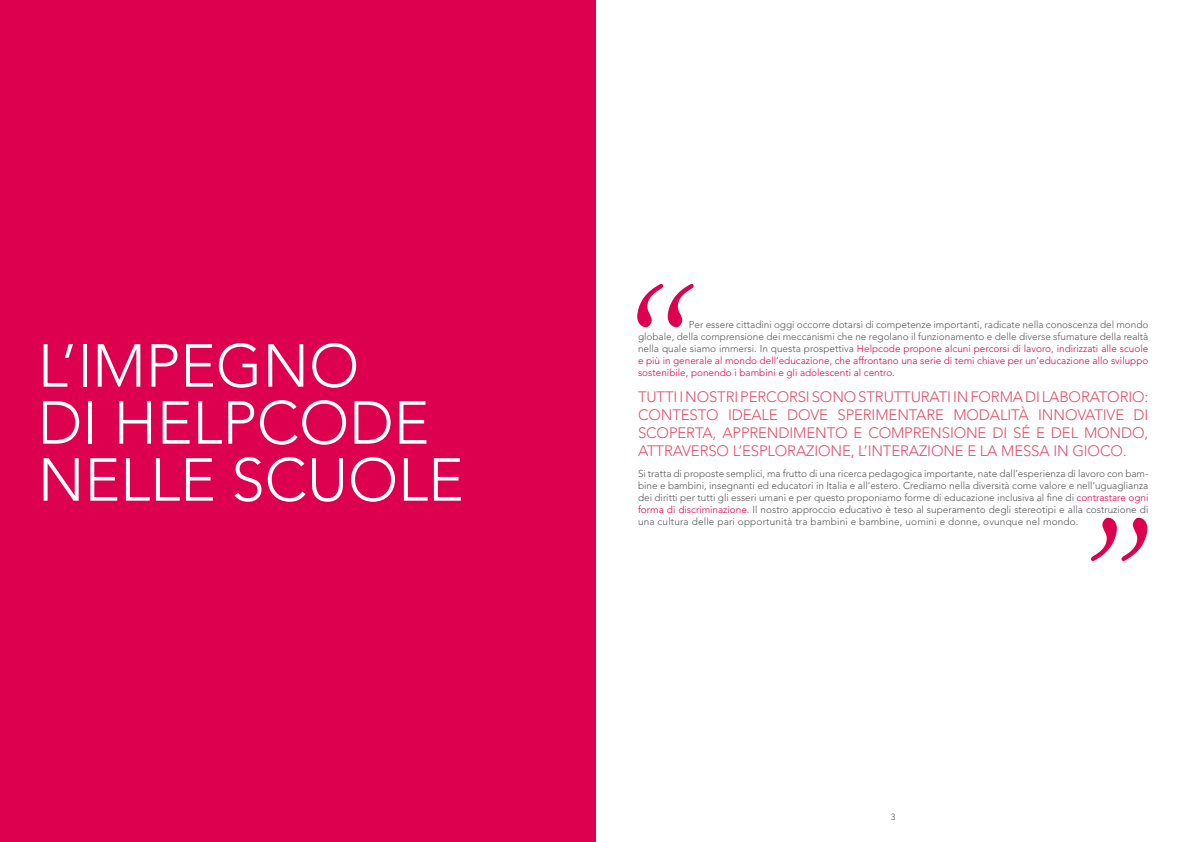
<style>
.page{position:relative;width:1191px;height:842px;background:#fff}
.page>*{position:absolute;margin:0;border:0;box-sizing:border-box;transform-origin:0 0}
.t1{font:italic 152.3px "Cardo";color:#dd004e}
.t2{font:300 60px/57px "Avenir LT Std";color:#fff}
.t3{font:300 15px/18px "Avenir LT Std";letter-spacing:-.01em;color:#e34f6a;text-align:justify}
.t4{font:300 10px/12px "Avenir LT Std";letter-spacing:.01em;color:#575756;text-align:justify}
.t5{font:300 9px "Avenir LT Std";color:#575756}
.s1{color:#dd004e}
</style>
<div class="page">
<div style="left:0;top:0;width:595px;height:842px;background:#dd004e"></div>
<h2 class="t2" style="left:38px;top:338px;width:427px">L’IMPEGNO<br>DI HELPCODE<br>NELLE SCUOLE</h2>
<h1 class="t1" style="left:630px;top:250px;width:60px">“</h1>
<p class="t4" style="left:638px;top:318px;width:512px;text-indent:51px">Per essere cittadini oggi occorre dotarsi di competenze importanti, radicate nella conoscenza del mondo globale, della comprensione dei meccanismi che ne regolano il funzionamento e delle diverse sfumature della realtà nella quale siamo immersi. In questa prospettiva <span class="s1">Helpcode propone alcuni percorsi di lavoro, indirizzati alle scuole e più in generale al mondo dell’educazione, che affrontano una serie di temi chiave per un’educazione allo sviluppo sostenibile, ponendo i bambini e gli adolescenti al centro.</span></p>
<p class="t3" style="left:638px;top:388px;width:512px">TUTTI I NOSTRI PERCORSI SONO STRUTTURATI IN FORMA DI LABORATORIO:<br>CONTESTO IDEALE DOVE SPERIMENTARE MODALITÀ INNOVATIVE DI SCOPERTA, APPRENDIMENTO E COMPRENSIONE DI SÉ E DEL MONDO, ATTRAVERSO L’ESPLORAZIONE, L’INTERAZIONE E LA MESSA IN GIOCO.</p>
<p class="t4" style="left:638px;top:468px;width:512px">Si tratta di proposte semplici, ma frutto di una ricerca pedagogica importante, nate dall’esperienza di lavoro con bam&shy;bine e bambini, insegnanti ed educatori in Italia e all’estero. Crediamo nella diversità come valore e nell’uguaglianza dei diritti per tutti gli esseri umani e per questo proponiamo forme di educazione inclusiva al fine di <span class="s1">contrastare ogni forma di discriminazione</span>. Il nostro approccio educativo è teso al superamento degli stereotipi e alla costruzione di una cultura delle pari opportunità tra bambini e bambine, uomini e donne, ovunque nel mondo.</p>
<h1 class="t1" style="left:1154px;top:595px;width:60px;rotate:-180deg">“</h1>
<p class="t5" style="left:891px;top:811px;width:6px">3</p>
</div>
